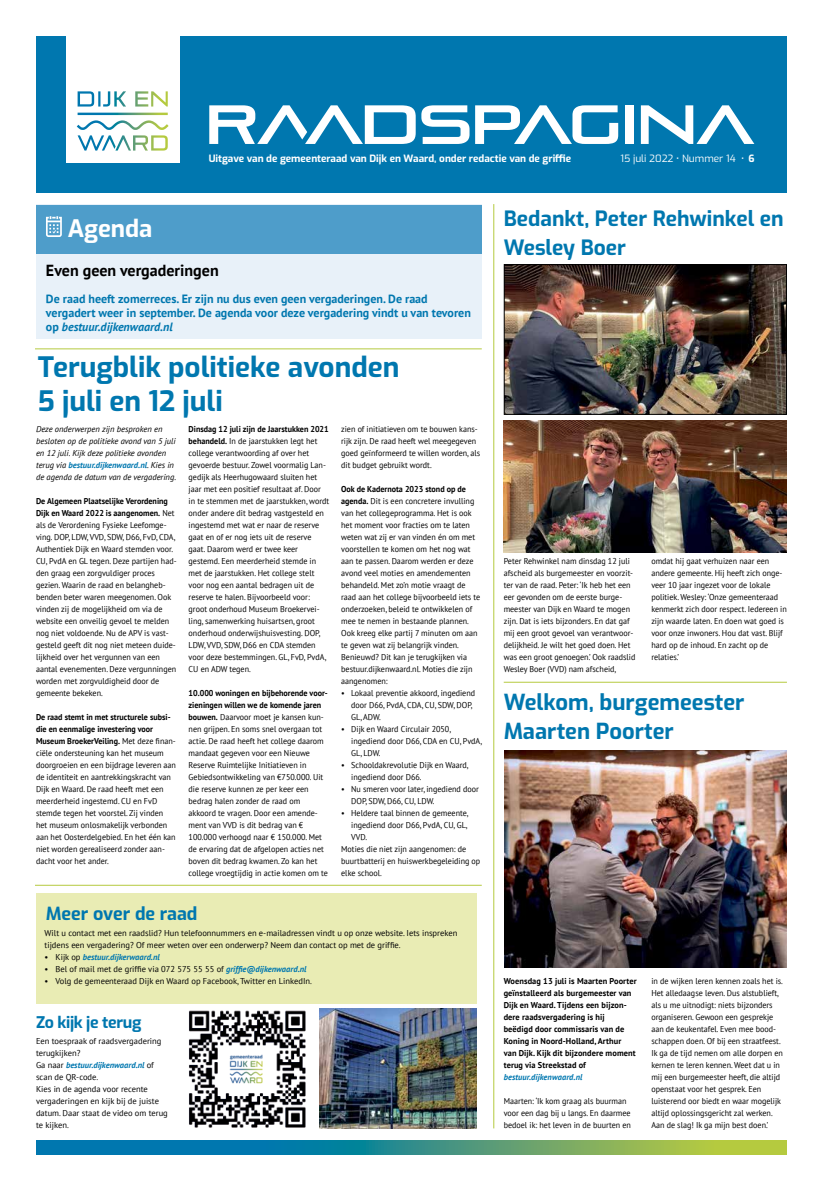
<style>
.page{position:relative;width:823px;height:1191px;background:#fff}
.page>*{position:absolute;margin:0;border:0;box-sizing:border-box;transform-origin:0 0}
.t1{font:700 28px/34px "Exo";color:#0077af}
.t2{font:700 24px "Exo";color:#fff}
.t3{font:700 22px/29px "Exo";color:#0077af}
.t4{font:700 21px/29px "Exo";color:#0077af}
.t5{font:700 18px "Exo";color:#0077af}
.t6{font:700 16px "PT Sans";color:#000}
.t7{font:700 16px "Exo";letter-spacing:-.02em;color:#0077af}
.t8{font:700 12px/14.4px "PT Sans";color:#0077af}
.t9{font:700 10px "Exo";color:#fff}
.t10{font:10px "Exo";color:#fff}
.t11{font:8.5px/12px "PT Sans";color:#000;scale:.95 1}
.t12{font:8.5px/12px "PT Sans";color:#000}
.t13{font:700 8.5px/12px "PT Sans";letter-spacing:.01em;color:#000}
.t14{font:italic 8.5px/12px "PT Sans";color:#000}
.t15{font:italic 700 8.5px "PT Sans";color:#0077af}
.s1{font-weight:700}
.s2{font-style:italic}
.s3{font-weight:700;color:#0077af}
.s4{font-weight:400;font-style:normal;color:#000}
.s5{font-weight:700;font-style:italic;color:#0077af}
</style>
<div class="page">
<div style="left:36px;top:36px;width:750px;height:156px;background:#0077af"></div>
<div style="left:66px;top:36px;width:113px;height:126px;background:#fff"></div>
<svg style="left:77px;top:91px;width:91px;height:60px"></svg>
<svg style="left:209px;top:105px;width:206px;height:39px"></svg>
<svg style="left:421px;top:105px;width:48px;height:39px"></svg>
<svg style="left:475px;top:105px;width:143px;height:39px"></svg>
<div style="left:624px;top:105px;width:9px;height:39px;background:#fff"></div>
<svg style="left:640px;top:105px;width:114px;height:39px"></svg>
<svg style="left:36px;top:1140px;width:750px;height:15px;background:#439583"></svg>
<div style="left:36px;top:893px;width:440px;height:110px;background:#e9ecb4"></div>
<hr style="left:493px;top:204px;width:1px;height:924px;background:#b5ca3f">
<hr style="left:503px;top:682px;width:283px;height:1px;background:#b5ca3f">
<hr style="left:35px;top:885px;width:446px;height:1px;background:#b5ca3f">
<hr style="left:35px;top:348px;width:446px;height:1px;background:#b5ca3f">
<div style="left:36px;top:204px;width:445px;height:135px;background:#e8f1f9"></div>
<div style="left:36px;top:205px;width:445px;height:48px;background:#4e9dca"></div>
<svg style="left:46px;top:216px;width:16px;height:21px"></svg>
<img style="left:505px;top:266px;width:279px;height:147px">
<div style="left:503px;top:264px;width:283px;height:151px;border:1px solid #000"></div>
<img style="left:504px;top:750px;width:282px;height:217px">
<img style="left:319px;top:1008px;width:157px;height:120px">
<img style="left:189px;top:1010px;width:117px;height:118px">
<img style="left:503px;top:420px;width:283px;height:132px">
<h2 class="t2" style="left:68px;top:211px;width:86px">Agenda</h2>
<p class="t9" style="left:209px;top:151px;width:364px">Uitgave van de gemeenteraad van Dijk en Waard, onder redactie van de griffie</p>
<p class="t10" style="left:620px;top:151px;width:135px">15 juli 2022 • Nummer 14 • <span class="s1">6</span></p>
<h3 class="t4" style="left:503px;top:202px;width:281px">Bedankt, Peter Rehwinkel en<br>Wesley Boer</h3>
<h3 class="t6" style="left:46px;top:260px;width:174px">Even geen vergaderingen</h3>
<h3 class="t8" style="left:46px;top:291px;width:426px">De raad heeft zomerreces. Er zijn nu dus even geen vergaderingen. De raad vergadert weer in september. De agenda voor deze vergadering vindt u van tevoren op <span class="s2">bestuur.dijkenwaard.nl</span></h3>
<h1 class="t1" style="left:38px;top:348px;width:363px">Terugblik politieke avonden<br>5 juli en 12 juli</h1>
<p class="t14" style="left:36px;top:423px;width:141px">Deze onderwerpen zijn besproken en besloten op de politieke avond van 5 juli en 12 juli. Kijk deze politieke avonden terug via <span class="s3">bestuur.dijkenwaard.nl</span>. Kies in de agenda de datum van de vergadering.</p>
<p class="t11" style="left:36px;top:495px;width:149px"><span class="s1">De Algemeen Plaatselijke Verordening Dijk en Waard 2022 is aangenomen.</span> Net als de Verordening Fysieke Leefomge&shy;ving. DOP, LDW, VVD, SDW, D66, FvD, CDA, Authentiek Dijk en Waard stemden voor.<br>CU, PvdA en GL tegen. Deze partijen had&shy;den graag een zorgvuldiger proces gezien. Waarin de raad en belangheb&shy;benden beter waren meegenomen. Ook vinden zij de mogelijkheid om via de website een onveilig gevoel te melden nog niet voldoende. Nu de APV is vast&shy;gesteld geeft dit nog niet meteen duide&shy;lijkheid over het vergunnen van een aantal evenementen. Deze vergunningen worden met zorgvuldigheid door de gemeente bekeken.</p>
<p class="t11" style="left:36px;top:711px;width:149px"><span class="s1">De raad stemt in met structurele subsi&shy;die en eenmalige investering voor Museum BroekerVeiling.</span> Met deze finan&shy;ciële ondersteuning kan het museum doorgroeien en een bijdrage leveren aan de identiteit en aantrekkingskracht van Dijk en Waard. De raad heeft met een meerderheid ingestemd. CU en FvD stemde tegen het voorstel. Zij vinden het museum onlosmakelijk verbonden aan het Oosterdelgebied. En het één kan niet worden gerealiseerd zonder aan&shy;dacht voor het ander.</p>
<p class="t11" style="left:188px;top:423px;width:149px"><span class="s1">Dinsdag 12 juli zijn de Jaarstukken 2021 behandeld.</span> In de jaarstukken legt het college verantwoording af over het gevoerde bestuur. Zowel voormalig Lan&shy;gedijk als Heerhugowaard sluiten het jaar met een positief resultaat af. Door in te stemmen met de jaarstukken, wordt onder andere dit bedrag vastgesteld en ingestemd met wat er naar de reserve gaat en of er nog iets uit de reserve gaat. Daarom werd er twee keer gestemd. Een meerderheid stemde in met de jaarstukken. Het college stelt voor nog een aantal bedragen uit de reserve te halen. Bijvoorbeeld voor: groot onderhoud Museum Broekervei&shy;ling, samenwerking huisartsen, groot onderhoud onderwijshuisvesting. DOP, LDW, VVD, SDW, D66 en CDA stemden voor deze bestemmingen. GL, FvD, PvdA, CU en ADW tegen.</p>
<p class="t11" style="left:188px;top:687px;width:148px"><span class="s1">10.000 woningen en bijbehorende voor&shy;zieningen willen we de komende jaren bouwen.</span> Daarvoor moet je kansen kun&shy;nen grijpen. En soms snel overgaan tot actie. De raad heeft het college daarom mandaat gegeven voor een Nieuwe Reserve Ruimtelijke Initiatieven in Gebiedsontwikkeling van €750.000. Uit die reserve kunnen ze per keer een bedrag halen zonder de raad om akkoord te vragen. Door een amende&shy;ment van VVD is dit bedrag van € 100.000 verhoogd naar € 150.000. Met de ervaring dat de afgelopen acties net boven dit bedrag kwamen. Zo kan het college vroegtijdig in actie komen om te</p>
<h3 class="t5" style="left:46px;top:900px;width:153px">Meer over de raad</h3>
<p class="t11" style="left:341px;top:423px;width:148px">zien of initiatieven om te bouwen kans&shy;rijk zijn. De raad heeft wel meegegeven goed geïnformeerd te willen worden, als dit budget gebruikt wordt.</p>
<p class="t11" style="left:341px;top:483px;width:148px"><span class="s1">Ook de Kadernota 2023 stond op de agenda.</span> Dit is een concretere invulling van het collegeprogramma. Het is ook het moment voor fracties om te laten weten wat zij er van vinden én om met voorstellen te komen om het nog wat aan te passen. Daarom werden er deze avond veel moties en amendementen behandeld. Met zo’n motie vraagt de raad aan het college bijvoorbeeld iets te onderzoeken, beleid te ontwikkelen of mee te nemen in bestaande plannen.<br>Ook kreeg elke partij 7 minuten om aan te geven wat zij belangrijk vinden.<br>Benieuwd? Dit kan je terugkijken via bestuur.dijkenwaard.nl. Moties die zijn aangenomen:</p>
<p class="t11" style="left:351px;top:687px;width:132px;text-indent:-10px">• Lokaal preventie akkoord, ingediend door D66, PvdA, CDA, CU, SDW, DOP,<br>GL, ADW.</p>
<p class="t11" style="left:351px;top:723px;width:139px;text-indent:-10px">• Dijk en Waard Circulair 2050, ingediend door D66, CDA en CU, PvdA,<br>GL, LDW.</p>
<p class="t11" style="left:351px;top:759px;width:125px;text-indent:-10px">• Schooldakrevolutie Dijk en Waard, ingediend door D66.</p>
<p class="t11" style="left:351px;top:783px;width:136px;text-indent:-10px">• Nu smeren voor later, ingediend door<br>DOP, SDW, D66, CU, LDW.</p>
<p class="t11" style="left:341px;top:807px;width:135px">• Heldere taal binnen de gemeente,</p>
<p class="t11" style="left:351px;top:819px;width:124px">ingediend door D66, PvdA, CU, GL,</p>
<p class="t11" style="left:351px;top:831px;width:18px">VVD.</p>
<p class="t11" style="left:341px;top:843px;width:133px">Moties die niet zijn aangenomen: de</p>
<p class="t11" style="left:341px;top:855px;width:148px">buurtbatterij en huiswerkbegeleiding op</p>
<p class="t11" style="left:341px;top:867px;width:44px">elke school.</p>
<p class="t12" style="left:45px;top:927px;width:414px">Wilt u contact met een raadslid? Hun telefoonnummers en e-mailadressen vindt u op onze website. Iets inspreken tijdens een vergadering? Of meer weten over een onderwerp? Neem dan contact op met de griffie.</p>
<p class="t15" style="left:45px;top:951px;width:117px"><span class="s4">• Kijk op</span> bestuur.dijkerwaard.nl</p>
<p class="t12" style="left:45px;top:963px;width:263px">• Bel of mail met de griffie via 072 575 55 55 of <span class="s5">griffie@dijkenwaard.nl</span></p>
<p class="t12" style="left:45px;top:975px;width:269px">• Volg de gemeenteraad Dijk en Waard op Facebook, Twitter en LinkedIn.</p>
<h3 class="t7" style="left:36px;top:1011px;width:107px">Zo kijk je terug</h3>
<p class="t12" style="left:36px;top:1035px;width:133px">Een toespraak of raadsvergadering terugkijken?<br>Ga naar <span class="s5">bestuur.dijkenwaard.nl</span> of scan de QR-code.<br>Kies in de agenda voor recente vergaderingen en kijk bij de juiste datum. Daar staat de video om terug te kijken.</p>
<p class="t11" style="left:503px;top:555px;width:140px">Peter Rehwinkel nam dinsdag 12 juli afscheid als burgemeester en voorzit&shy;ter van de raad. Peter: ‘Ik heb het een eer gevonden om de eerste burge&shy;meester van Dijk en Waard te mogen zijn. Dat is iets bijzonders. En dat gaf mij een groot gevoel van verantwoor&shy;delijkheid. Je wilt het goed doen. Het was een groot genoegen.’ Ook raadslid Wesley Boer (VVD) nam afscheid,</p>
<p class="t11" style="left:651px;top:555px;width:144px">omdat hij gaat verhuizen naar een andere gemeente. Hij heeft zich onge&shy;veer 10 jaar ingezet voor de lokale politiek. Wesley: ‘Onze gemeenteraad kenmerkt zich door respect. Iedereen in zijn waarde laten. En doen wat goed is voor onze inwoners. Hou dat vast. Blijf hard op de inhoud. En zacht op de relaties.’</p>
<h3 class="t3" style="left:503px;top:687px;width:242px">Welkom, burgemeester<br>Maarten Poorter</h3>
<p class="t13" style="left:503px;top:975px;width:134px">Woensdag 13 juli is Maarten Poorter geïnstalleerd als burgemeester van<br>Dijk en Waard. Tijdens een bijzon&shy;dere raadsvergadering is hij<br>beëdigd door commissaris van de<br>Koning in Noord-Holland, Arthur<br>van Dijk. Kijk dit bijzondere moment terug via Streekstad of</p>
<p class="t15" style="left:503px;top:1071px;width:80px">bestuur.dijkenwaard.nl</p>
<p class="t11" style="left:503px;top:1095px;width:135px">Maarten: ‘Ik kom graag als buurman voor een dag bij u langs. En daarmee bedoel ik: het leven in de buurten en</p>
<p class="t11" style="left:651px;top:975px;width:140px">in de wijken leren kennen zoals het is.<br>Het alledaagse leven. Dus alstublieft, als u me uitnodigt: niets bijzonders organiseren. Gewoon een gesprekje aan de keukentafel. Even mee bood&shy;schappen doen. Of bij een straatfeest.<br>Ik ga de tijd nemen om alle dorpen en kernen te leren kennen. Weet dat u in mij een burgemeester heeft, die altijd openstaat voor het gesprek. Een luisterend oor biedt en waar mogelijk altijd oplossingsgericht zal werken.<br>Aan de slag! Ik ga mijn best doen.’</p>
</div>
